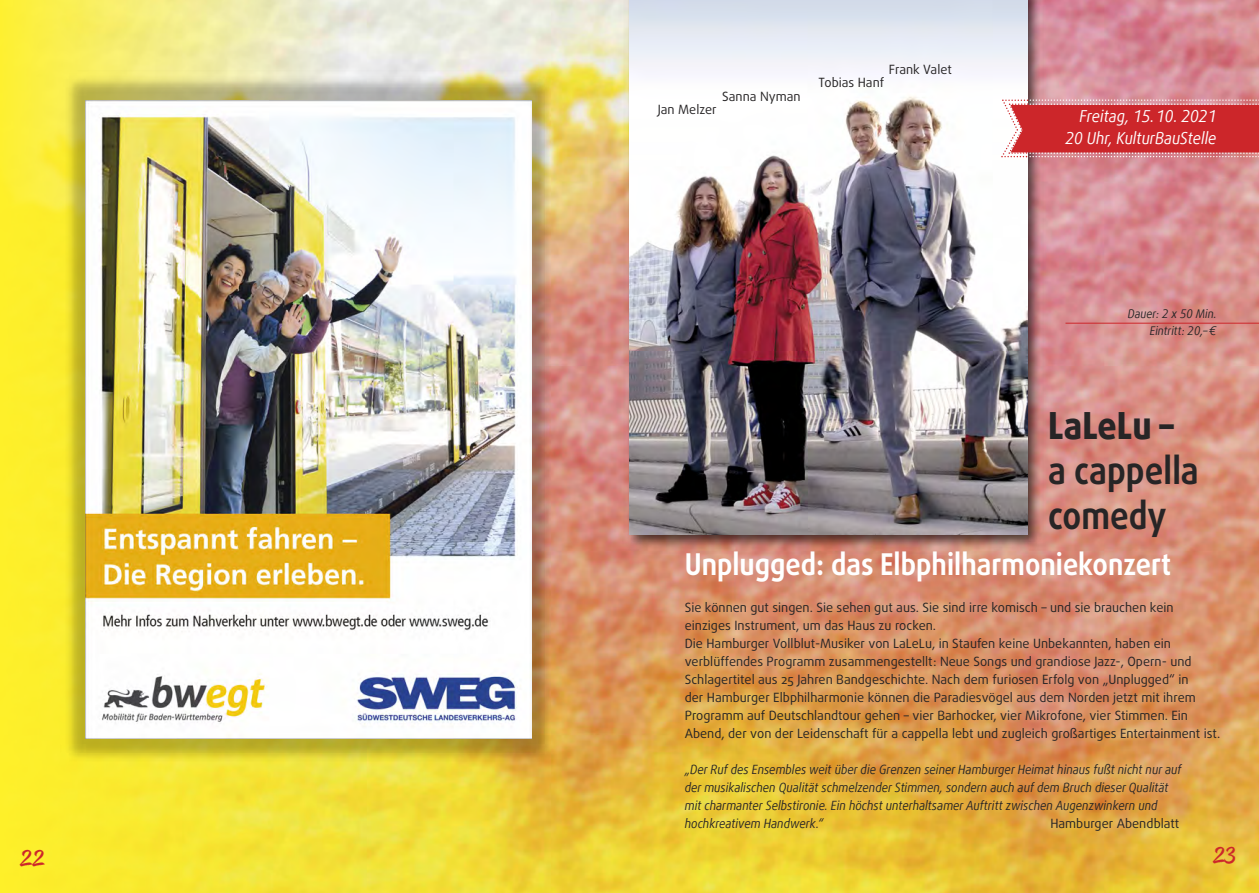
<style>
.page{position:relative;width:1259px;height:893px;background:#fff}
.page>*{position:absolute;margin:0;border:0;box-sizing:border-box;transform-origin:0 0}
.t1{font:700 37.5px/45px "Daxline Pro";color:#272526;scale:.88 1}
.t2{font:800 37.5px "Daxline Offc";color:#272526;scale:.9 1}
.t3{font:37.5px "Good Karma Upright";color:#cc262a}
.t4{font:700 30px "Daxline Pro";color:#fff;scale:.9 1}
.t5{font:italic 16.5px/22.5px "Daxline Offc";color:#fff;text-align:right;scale:.9 1}
.t6{font:12.75px/18px "Daxline Pro";color:#272526}
.t7{font:italic 12.75px/18px "Daxline Offc";color:#272526;scale:.9 1}
.t8{font:italic 12px/16.5px "Daxline Offc";color:#272526;text-align:right;scale:.9 1}
</style>
<div class="page">
<img style="left:338px;top:0;width:921px;height:893px">
<svg style="left:0;top:0;width:338px;height:893px;background:#f8eb43"></svg>
<hr style="left:1065px;top:323px;width:194px;height:1px;background:#cc262a">
<img style="left:622px;top:0;width:424px;height:554px">
<img style="left:629px;top:0;width:398px;height:535px">
<svg style="left:1000px;top:99px;width:259px;height:60px;background:#d24a4f"></svg>
<img style="left:60px;top:70px;width:496px;height:697px">
<img style="left:85px;top:100px;width:447px;height:638px">
<p class="t6" style="left:888px;top:61px;width:65px">Frank Valet</p>
<p class="t6" style="left:722px;top:88px;width:80px">Sanna Nyman</p>
<p class="t6" style="left:657px;top:102px;width:60px">Jan Melzer</p>
<p class="t6" style="left:818px;top:75px;width:67px">Tobias Hanf</p>
<p class="t5" style="left:1065px;top:104px;width:169px">Freitag, 15. 10. 2021<br>20 Uhr, KulturBauStelle</p>
<p class="t8" style="left:1128px;top:306px;width:100px">Dauer: 2 x 50 Min.<br>Eintritt: 20,– €</p>
<h1 class="t2" style="left:1048px;top:401px;width:141px">LaLeLu –</h1>
<h1 class="t1" style="left:1048px;top:451px;width:173px">a cappella comedy</h1>
<h2 class="t4" style="left:685px;top:552px;width:542px">Unplugged: das Elbphilharmoniekonzert</h2>
<p class="t6" style="left:685px;top:600px;width:537px">Sie können gut singen. Sie sehen gut aus. Sie sind irre komisch – und sie brauchen kein einziges Instrument, um das Haus zu rocken.<br>Die Hamburger Vollblut-Musiker von LaLeLu, in Staufen keine Unbekannten, haben ein verblüffendes Programm zusammengestellt: Neue Songs und grandiose Jazz-, Opern- und Schlagertitel aus 25 Jahren Bandgeschichte. Nach dem furiosen Erfolg von „Unplugged“ in<br>der Hamburger Elbphilharmonie können die Paradiesvögel aus dem Norden jetzt mit ihrem Programm auf Deutschlandtour gehen – vier Barhocker, vier Mikrofone, vier Stimmen. Ein Abend, der von der Leidenschaft für a cappella lebt und zugleich großartiges Entertainment ist.</p>
<p class="t7" style="left:685px;top:760px;width:553px">„Der Ruf des Ensembles weit über die Grenzen seiner Hamburger Heimat hinaus fußt nicht nur auf der musikalischen Qualität schmelzender Stimmen, sondern auch auf dem Bruch dieser Qualität mit charmanter Selbstironie. Ein höchst unterhaltsamer Auftritt zwischen Augenzwinkern und hochkreativem Handwerk.“</p>
<p class="t6" style="left:1050px;top:816px;width:130px">Hamburger Abendblatt</p>
<h1 class="t3" style="left:21px;top:841px;width:26px">22</h1>
<h1 class="t3" style="left:1214px;top:838px;width:25px">23</h1>
</div>
